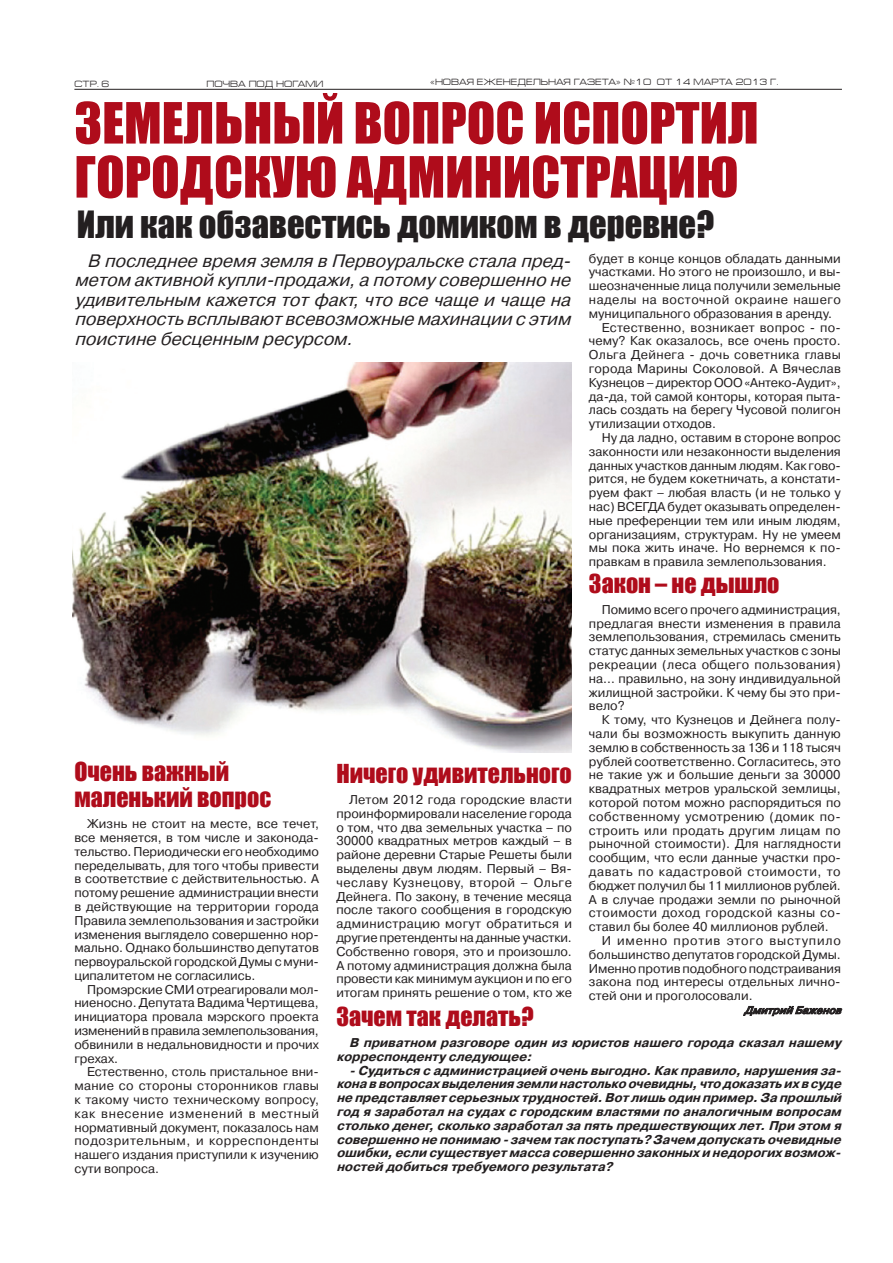
<style>
.page{position:relative;width:893px;height:1263px;background:#fff}
.page>*{position:absolute;margin:0;border:0;box-sizing:border-box;transform-origin:0 0}
.t1{font:52.5px/54px "Impact";color:#af0c1b}
.t2{font:34.5px "Impact";color:#231f20}
.t3{font:24px/26.2px "Impact";color:#af0c1b}
.t4{font:italic 18px/19.5px "Pragmatica C";color:#231f20;text-align:justify}
.t5{font:12.75px/13.8px "Pragmatica C";color:#231f20;text-align:justify}
.t6{font:italic 700 12.75px/13.8px "Pragmatica C";color:#231f20}
.t7{font:12.75px "Pragmatica C";letter-spacing:.03em;color:#231f20}
.t8{font:12.75px "Pragmatica C";letter-spacing:.025em;color:#231f20}
.t9{font:12.75px "Pragmatica C";letter-spacing:.02em;color:#231f20}
.t10{font:12.75px "Pragmatica C";letter-spacing:.04em;color:#231f20}
.t11{font:12.75px "Pragmatica C";letter-spacing:.035em;color:#231f20}
.t12{font:12.75px "Pragmatica C";letter-spacing:.065em;color:#231f20}
.t13{font:italic 700 10.5px "Pragmatica Light C";color:#231f20}
.t14{font:9px "Europe Ext";color:#231f20}
</style>
<div class="page">
<hr style="left:74px;top:89px;width:768px;height:1px;background:#231f20">
<svg style="left:743px;top:1006px;width:100px;height:10px"></svg>
<img style="left:73px;top:362px;width:499px;height:390px">
<p class="t14" style="left:74px;top:79px;width:37px">стр. 6</p>
<p class="t14" style="left:206px;top:79px;width:119px">Почва под ногами</p>
<p class="t14" style="left:430px;top:77px;width:350px">«Новая еженедельная газета» №10 от 14 марта 2013 г.</p>
<h1 class="t1" style="left:74px;top:95px;width:683px">Земельный вопрос испортил городскую администрацию</h1>
<h2 class="t2" style="left:77px;top:197px;width:639px">Или как обзавестись домиком в деревне?</h2>
<p class="t5" style="left:589px;top:251px;width:253px">будет в конце концов обладать данными</p>
<p class="t5" style="left:589px;top:265px;width:253px">участками. Но этого не произошло, и вы-</p>
<p class="t5" style="left:589px;top:279px;width:253px">шеозначенные лица получили земельные</p>
<p class="t11" style="left:589px;top:292px;width:253px">наделы на восточной окраине нашего</p>
<p class="t5" style="left:589px;top:307px;width:245px">муниципального образования в аренду.</p>
<p class="t9" style="left:602px;top:320px;width:241px">Естественно, возникает вопрос - по-</p>
<p class="t5" style="left:589px;top:334px;width:253px">чему? Как оказалось, все очень просто.</p>
<p class="t8" style="left:589px;top:348px;width:253px">Ольга Дейнега - дочь советника главы</p>
<p class="t5" style="left:589px;top:362px;width:253px">города Марины Соколовой. А Вячеслав</p>
<p class="t5" style="left:589px;top:376px;width:253px">Кузнецов – директор ООО «Антеко-Аудит»,</p>
<p class="t5" style="left:589px;top:389px;width:253px">да-да, той самой конторы, которая пыта-</p>
<p class="t5" style="left:589px;top:403px;width:253px">лась создать на берегу Чусовой полигон</p>
<p class="t5" style="left:589px;top:417px;width:129px">утилизации отходов.</p>
<p class="t5" style="left:602px;top:431px;width:241px">Ну да ладно, оставим в стороне вопрос</p>
<p class="t5" style="left:589px;top:444px;width:253px">законности или незаконности выделения</p>
<p class="t5" style="left:589px;top:458px;width:253px">данных участков данным людям. Как гово-</p>
<p class="t5" style="left:589px;top:472px;width:253px">рится, не будем кокетничать, а констати-</p>
<p class="t5" style="left:589px;top:486px;width:253px">руем факт – любая власть (и не только у</p>
<p class="t5" style="left:589px;top:500px;width:253px">нас) ВСЕГДА будет оказывать определен-</p>
<p class="t5" style="left:589px;top:513px;width:253px">ные преференции тем или иным людям,</p>
<p class="t5" style="left:589px;top:527px;width:253px">организациям, структурам. Ну не умеем</p>
<p class="t5" style="left:589px;top:541px;width:253px">мы пока жить иначе. Но вернемся к по-</p>
<p class="t5" style="left:589px;top:555px;width:239px">правкам в правила землепользования.</p>
<h3 class="t3" style="left:589px;top:569px;width:192px">Закон – не дышло</h3>
<p class="t5" style="left:589px;top:603px;width:253px;text-indent:13px">Помимо всего прочего администрация, предлагая внести изменения в правила землепользования, стремилась сменить статус данных земельных участков с зоны рекреации (леса общего пользования) на… правильно, на зону индивидуальной жилищной застройки. К чему бы это при&shy;вело?</p>
<p class="t5" style="left:602px;top:713px;width:241px">К тому, что Кузнецов и Дейнега полу-</p>
<p class="t5" style="left:589px;top:727px;width:253px">чали бы возможность выкупить данную</p>
<p class="t5" style="left:589px;top:741px;width:253px">землю в собственность за 136 и 118 тысяч</p>
<p class="t5" style="left:589px;top:754px;width:253px">рублей соответственно. Согласитесь, это</p>
<p class="t5" style="left:589px;top:768px;width:253px">не такие уж и большие деньги за 30000</p>
<p class="t5" style="left:589px;top:782px;width:253px">квадратных метров уральской землицы,</p>
<p class="t5" style="left:589px;top:796px;width:253px">которой потом можно распорядиться по</p>
<p class="t7" style="left:589px;top:809px;width:253px">собственному усмотрению (домик по-</p>
<p class="t8" style="left:589px;top:823px;width:253px">строить или продать другим лицам по</p>
<p class="t5" style="left:589px;top:837px;width:254px">рыночной стоимости). Для наглядности</p>
<p class="t5" style="left:589px;top:851px;width:253px">сообщим, что если данные участки про-</p>
<p class="t10" style="left:589px;top:864px;width:253px">давать по кадастровой стоимости, то</p>
<p class="t5" style="left:589px;top:878px;width:253px">бюджет получил бы 11 миллионов рублей.</p>
<p class="t5" style="left:589px;top:892px;width:253px">А в случае продажи земли по рыночной</p>
<p class="t7" style="left:589px;top:906px;width:253px">стоимости доход городской казны со-</p>
<p class="t5" style="left:589px;top:920px;width:241px">ставил бы более 40 миллионов рублей.</p>
<p class="t12" style="left:602px;top:933px;width:241px">И именно против этого выступило</p>
<p class="t5" style="left:589px;top:947px;width:253px">большинство депутатов городской Думы.</p>
<p class="t5" style="left:589px;top:961px;width:254px">Именно против подобного подстраивания</p>
<p class="t5" style="left:589px;top:975px;width:253px">закона под интересы отдельных лично-</p>
<p class="t5" style="left:589px;top:989px;width:165px">стей они и проголосовали.</p>
<p class="t13" style="left:744px;top:1004px;width:102px">ДмитрийБаженов</p>
<p class="t4" style="left:74px;top:251px;width:503px;text-indent:13px">В последнее времяземлявПервоуральске сталапред&shy;метом активной купли-продажи,апотомусовершенно не удивительным кажетсятотфакт,что все чаще и чаще на поверхностьвсплываютвсевозможные махинации сэтим поистине бесценным ресурсом.</p>
<h3 class="t3" style="left:74px;top:757px;width:198px">Очень важный маленький вопрос</h3>
<p class="t5" style="left:74px;top:817px;width:246px;text-indent:13px">Жизнь не стоит на месте, все течет, все меняется, в том числе и законода&shy;тельство. Периодически его необходимо переделывать, для того чтобы привести в соответствие с действительностью. А потому решение администрации внести в действующие на территории города п равила землепользования и застройки изменения выглядело совершенно нор&shy;мально. Однако большинство депутатов первоуральской городской Думы с муни&shy;ципалитетом не согласились.</p>
<p class="t5" style="left:74px;top:982px;width:246px;text-indent:13px">Промэрские СМИ отреагировали мол&shy;ниеносно. Депутата Вадима Чертищева, инициатора провала мэрского проекта изменений в правила землепользования, обвинили в недальновидности и прочих грехах.</p>
<p class="t5" style="left:74px;top:1065px;width:246px;text-indent:13px">Естественно, столь пристальное вни&shy;мание со стороны сторонников главы к такому чисто техническому вопросу, как внесение изменений в местный нормативный документ, показалось нам подозрительным, и корреспонденты нашего издания приступили к изучению сути вопроса.</p>
<h3 class="t3" style="left:336px;top:759px;width:237px">Ничего удивительного</h3>
<p class="t5" style="left:336px;top:793px;width:237px;text-indent:13px">Летом 2012 года городские власти проинформировали население города о том, что два земельных участка – по 30000 квадратных метров каждый – в районе деревни Старые Решеты были выделены двум людям. Первый – Вя&shy;чеславу Кузнецову, второй – Ольге Дейнега. По закону, в течение месяца после такого сообщения в городскую администрацию могут обратиться и другие претенденты на данные участки.<br>Собственно говоря, это и произошло.<br>А потому администрация должна была провести как минимум аукцион и по его итогам принять решение о том, кто же</p>
<h3 class="t3" style="left:336px;top:1002px;width:199px">Зачем так делать?</h3>
<p class="t6" style="left:336px;top:1036px;width:510px;text-indent:13px">В приватном разговоре один из юристов нашего города сказал нашему корреспондентуследующее:</p>
<p class="t6" style="left:336px;top:1063px;width:510px;text-align:justify;text-indent:13px">-Судиться с администрацией оченьвыгодно.Какправило,нарушения за&shy;кона ввопросахвыделенияземли настолько очевидны,что доказатьихвсуде не представляетсерьезныхтрудностей.Вотлишьодин пример.За прошлый год я заработал на судахс городским властями по аналогичным вопросам столько денег,сколько заработал за пятьпредшествующихлет.При этом я совершенно не понимаю -зачем такпоступать? Зачем допускатьочевидные ошибки,если существуетмасса совершенно законныхи недорогихвозмож&shy;ностей добиться требуемого результата?</p>
</div>
